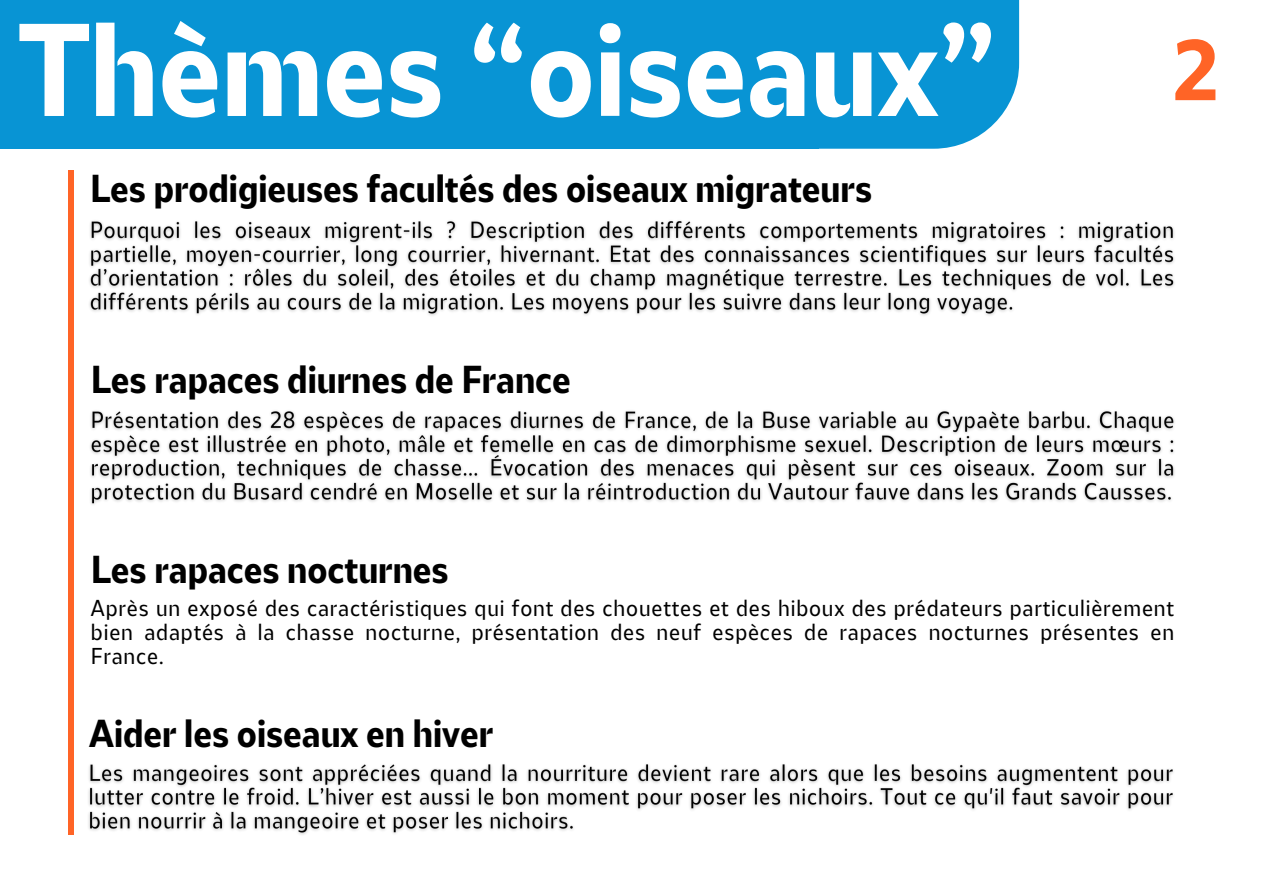
<style>
.page{position:relative;width:1263px;height:894px;background:#fff}
.page>*{position:absolute;margin:0;border:0;box-sizing:border-box;transform-origin:0 0}
.t1{font:700 condensed 121.95px "LPO";color:#fff}
.t2{font:700 condensed 79.5px "LPO";color:#ff6426}
.t3{font:700 condensed 36px "LPO";color:#000}
.t4{font:600 condensed 21.3px/23.5px "LPO";letter-spacing:.04em;color:#000;text-align:justify}
</style>
<div class="page">
<img style="left:89px;top:220px;width:1086px;height:96px">
<img style="left:90px;top:410px;width:1085px;height:95px">
<img style="left:88px;top:764px;width:1085px;height:71px">
<div style="left:660px;top:0;width:359px;height:149px;background:#0894d4"></div>
<div style="left:0;top:0;width:819px;height:149px;background:#0894d4"></div>
<div style="left:68px;top:170px;width:6px;height:664px;background:#ff6426"></div>
<p class="t1" style="left:19px;top:21px;width:978px">Thèmes “oiseaux”</p>
<p class="t3" style="left:90px;top:174px;width:784px">Les prodigieuses facultés des oiseaux migrateurs</p>
<p class="t3" style="left:91px;top:364px;width:481px">Les rapaces diurnes de France</p>
<p class="t3" style="left:91px;top:554px;width:359px">Les rapaces nocturnes</p>
<p class="t2" style="left:1173px;top:38px;width:47px">2</p>
<p class="t4" style="left:91px;top:598px;width:1085px">Après un exposé des caractéristiques qui font des chouettes et des hiboux des prédateurs particulièrement bien adaptés à la chasse nocturne, présentation des neuf espèces de rapaces nocturnes présentes en France.</p>
<p class="t3" style="left:89px;top:719px;width:405px">Aider les oiseaux en hiver</p>
</div>
